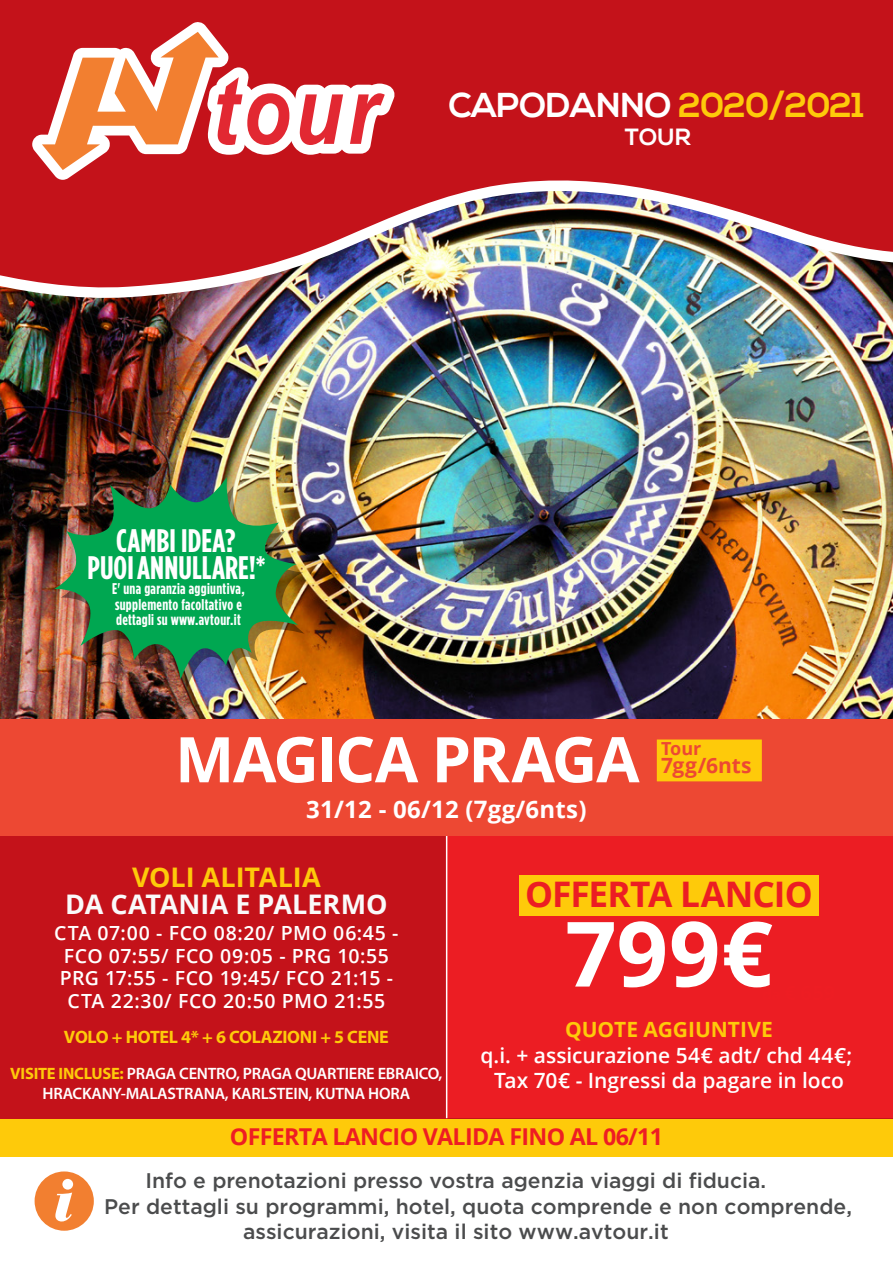
<style>
.page{position:relative;width:893px;height:1263px;background:#fff}
.page>*{position:absolute;margin:0;border:0;box-sizing:border-box;transform-origin:0 0}
.t1{font:700 90.3px "Open Sans";color:#fff}
.t2{font:700 63px "Open Sans";letter-spacing:-.035em;color:#fff}
.t3{font:61.95px "Cg Bauer Bodoni Bl It";color:#fff}
.t4{font:700 35.25px "Open Sans";letter-spacing:-.025em;color:#ec1d23}
.t5{font:700 34.5px "Nexa";letter-spacing:-.01em;color:#fff}
.t6{font:700 32.55px/26.4px "Gotham Condensed";letter-spacing:.005em;color:#fff;text-align:center}
.t7{font:700 27px "Open Sans";letter-spacing:-.005em;color:#fafafa}
.t8{font:700 27px "Open Sans";letter-spacing:-.005em;color:#feca0a}
.t9{font:700 24px "Open Sans";letter-spacing:.01em;color:#fff}
.t10{font:700 23.4px "Nexa";color:#fff}
.t11{font:700 23.25px "Open Sans";letter-spacing:-.03em;color:#ee1d23}
.t12{font:500 21.15px "Gotham";color:#4b4c4d}
.t13{font:600 21px/25.2px "Open Sans";letter-spacing:-.005em;color:#fff;text-align:center}
.t14{font:700 21px "Open Sans";color:#feca0a}
.t15{font:700 21px "Open Sans";letter-spacing:.005em;color:#ed4833}
.t16{font:600 19.5px/22.5px "Open Sans";letter-spacing:.03em;color:#fff;text-align:center}
.t17{font:700 18px "Myriad Pro";letter-spacing:-.015em;color:#feca0a}
.t18{font:700 18px "Open Sans";color:#ed4833}
.t19{font:600 16.5px/19.5px "Myriad Pro";letter-spacing:-.015em;color:#fff;text-align:center}
.t20{font:700 15.45px/15.5px "Gotham Condensed";letter-spacing:.02em;color:#fff}
.s1{color:#feca0a}
.s2{font-weight:700;color:#feca0a}
</style>
<div class="page">
<div style="left:0;top:0;width:893px;height:601px;background:#c4121a"></div>
<svg style="left:32px;top:22px;width:363px;height:141px"></svg>
<img style="left:0;top:163px;width:893px;height:556px">
<div style="left:0;top:723px;width:893px;height:395px;background:#c4121a"></div>
<div style="left:447px;top:794px;width:446px;height:324px;background:#ec1d23"></div>
<hr style="left:446px;top:794px;width:1px;height:324px;background:#fff">
<div style="left:0;top:719px;width:893px;height:117px;background:#ed4833"></div>
<div style="left:657px;top:739px;width:105px;height:42px;background:#feca0a"></div>
<div style="left:0;top:1119px;width:893px;height:37px;background:#feca0a"></div>
<div style="left:519px;top:875px;width:300px;height:40px;background:#feca0a"></div>
<div style="left:35px;top:1171px;width:59px;height:60px;background:#f27f30;border-radius:50%"></div>
<img style="left:61px;top:486px;width:244px;height:202px">
<img style="left:54px;top:477px;width:244px;height:203px">
<h3 class="t6" style="left:88px;top:527px;width:179px">CAMBI IDEA?<br>PUOIANNULLARE!*</h3>
<p class="t20" style="left:112px;top:581px;width:134px">E' una garanzia aggiuntiva, supplemento facoltativo e dettagli su www.avtour.it</p>
<h3 class="t5" style="left:449px;top:85px;width:417px">CAPODANNO <span class="s1">2020/2021</span></h3>
<p class="t10" style="left:625px;top:124px;width:68px">TOUR</p>
<h2 class="t2" style="left:175px;top:715px;width:466px">MAGICA PRAGA</h2>
<p class="t18" style="left:661px;top:736px;width:42px">Tour</p>
<p class="t15" style="left:661px;top:750px;width:92px">7gg/6nts</p>
<p class="t9" style="left:306px;top:792px;width:282px">31/12 - 06/12 (7gg/6nts)</p>
<p class="t8" style="left:132px;top:858px;width:190px">VOLI ALITALIA</p>
<p class="t7" style="left:65px;top:885px;width:324px">DA CATANIA E PALERMO</p>
<p class="t16" style="left:54px;top:921px;width:346px">CTA 07:00 - FCO 08:20/ PMO 06:45 -<br>FCO 07:55/ FCO 09:05 - PRG 10:55<br>PRG 17:55 - FCO 19:45/ FCO 21:15 -<br>CTA 22:30/ FCO 20:50 PMO 21:55</p>
<p class="t17" style="left:64px;top:1025px;width:326px">VOLO + HOTEL 4* + 6 COLAZIONI + 5 CENE</p>
<p class="t19" style="left:10px;top:1063px;width:434px"><span class="s2">VISITE INCLUSE:</span> PRAGA CENTRO, PRAGA QUARTIERE EBRAICO,<br>HRACKANY-MALASTRANA, KARLSTEIN, KUTNA HORA</p>
<h3 class="t4" style="left:525px;top:869px;width:289px">OFFERTA LANCIO</h3>
<h1 class="t1" style="left:565px;top:890px;width:209px">799€</h1>
<p class="t14" style="left:565px;top:1015px;width:210px">QUOTE AGGIUNTIVE</p>
<p class="t13" style="left:480px;top:1042px;width:373px">q.i. + assicurazione 54€ adt/ chd 44€;<br>Tax 70€ - Ingressi da pagare in loco</p>
<h3 class="t3" style="left:54px;top:1161px;width:21px">i</h3>
<p class="t11" style="left:230px;top:1120px;width:435px">OFFERTA LANCIO VALIDA FINO AL 06/11</p>
<p class="t12" style="left:145px;top:1169px;width:622px">Info e prenotazioni presso vostra agenzia viaggi di fiducia.</p>
<p class="t12" style="left:104px;top:1194px;width:749px">Per dettagli su programmi, hotel, quota comprende e non comprende,</p>
<p class="t12" style="left:243px;top:1219px;width:427px">assicurazioni, visita il sito www.avtour.it</p>
</div>
